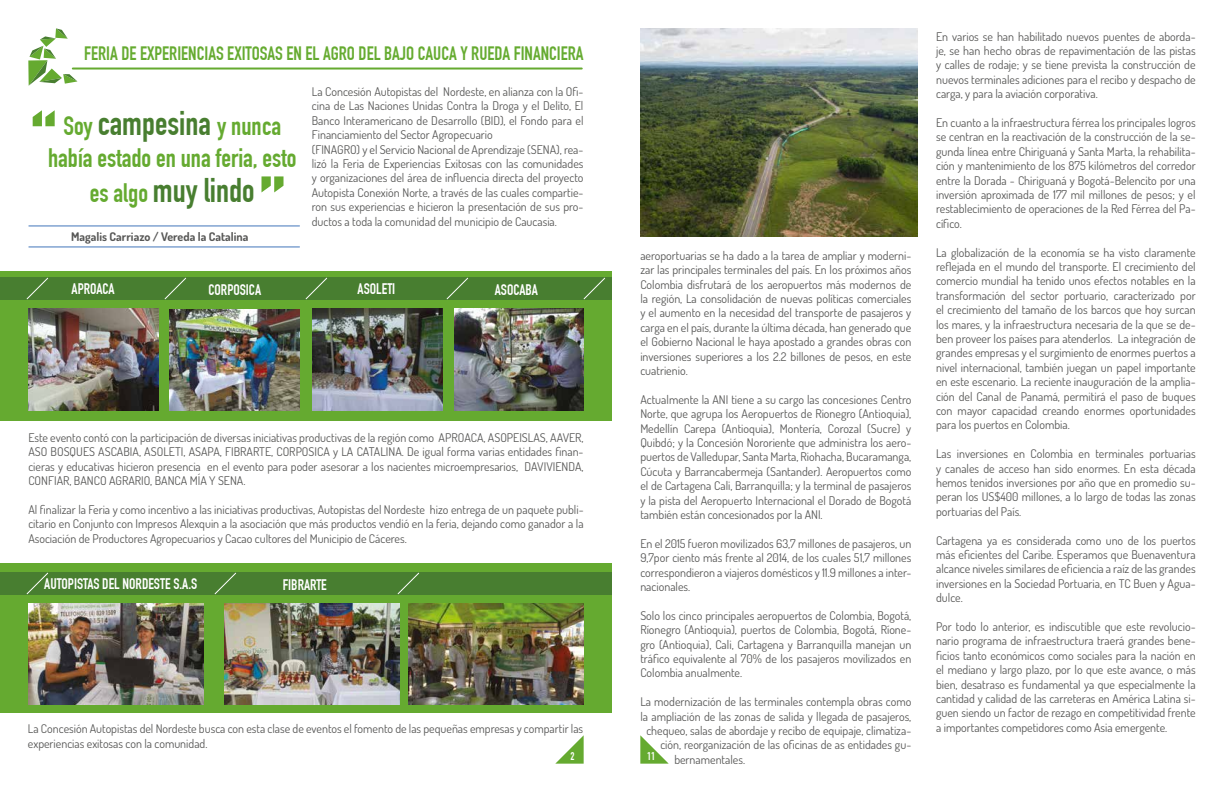
<style>
.page{position:relative;width:1224px;height:792px;background:#fff}
.page>*{position:absolute;margin:0;border:0;box-sizing:border-box;transform-origin:0 0}
.t1{font:700 33.5px "DIN Condensed";color:#487e30}
.t2{font:700 26.1px/31.4px "DIN Condensed";color:#65aa30;text-align:center}
.t3{font:700 19px "DIN Condensed";color:#65ab30}
.t4{font:700 15px "DIN Condensed";color:#fff}
.t5{font:12px/14.4px "Dosis";color:#575756;text-align:justify}
.t6{font:700 12px "Dosis";color:#575756}
.t7{font:700 11px "DIN Condensed";color:#fff}
.s1{font-size:33.5px;color:#487e30}
.s2{font-size:26.1px;color:#65aa30}
</style>
<div class="page">
<svg style="left:555px;top:735px;width:29px;height:29px"></svg>
<svg style="left:640px;top:735px;width:29px;height:29px"></svg>
<svg style="left:28px;top:28px;width:49px;height:58px"></svg>
<hr style="left:73px;top:68px;width:509px;height:2px;background:#65aa30">
<div style="left:0;top:271px;width:612px;height:149px;background:#65aa30"></div>
<div style="left:0;top:564px;width:612px;height:149px;background:#65aa30"></div>
<div style="left:0;top:278px;width:612px;height:22px;background:#487e30"></div>
<svg style="left:26px;top:277px;width:580px;height:23px"></svg>
<hr style="left:29px;top:246px;width:271px;height:1px;background:#4175ba">
<hr style="left:29px;top:225px;width:271px;height:1px;background:#4175ba">
<div style="left:0;top:572px;width:612px;height:23px;background:#487e30"></div>
<svg style="left:26px;top:572px;width:393px;height:23px"></svg>
<svg style="left:33px;top:110px;width:22px;height:16px"></svg>
<svg style="left:262px;top:176px;width:22px;height:16px"></svg>
<img style="left:28px;top:309px;width:130px;height:101px">
<img style="left:170px;top:309px;width:130px;height:101px">
<img style="left:312px;top:309px;width:130px;height:101px">
<img style="left:454px;top:309px;width:130px;height:101px">
<img style="left:28px;top:603px;width:175px;height:102px">
<img style="left:224px;top:603px;width:175px;height:102px">
<img style="left:409px;top:603px;width:174px;height:102px">
<img style="left:640px;top:29px;width:278px;height:207px">
<h3 class="t3" style="left:84px;top:42px;width:501px">FERIA DE EXPERIENCIAS EXITOSAS EN EL AGRO DEL BAJO CAUCA Y RUEDA FINANCIERA</h3>
<p class="t5" style="left:312px;top:84px;width:273px;text-align:left">La Concesión Autopistas del Nordeste, en alianza con la Ofi&shy;cina de Las Naciones Unidas Contra la Droga y el Delito, El Banco Interamericano de Desarrollo (BID), el Fondo para el Financiamiento del Sector Agropecuario<br>(FINAGRO) y el Servicio Nacional de Aprendizaje (SENA), rea&shy;lizó la Feria de Experiencias Exitosas con las comunidades y organizaciones del área de influencia directa del proyecto Autopista Conexión Norte, a través de las cuales compartie&shy;ron sus experiencias e hicieron la presentación de sus pro&shy;ductos a toda la comunidad del municipio de Caucasia.</p>
<h2 class="t2" style="left:48px;top:111px;width:250px">Soy <span class="s1">campesina</span> y nunca había estado en una feria, esto</h2>
<h1 class="t1" style="left:90px;top:171px;width:166px"><span class="s2">es algo</span> muy lindo</h1>
<p class="t6" style="left:71px;top:229px;width:179px">Magalis Carriazo / Vereda la Catalina</p>
<p class="t5" style="left:640px;top:248px;width:273px">aeroportuarias se ha dado a la tarea de ampliar y moderni&shy;zar las principales terminales del país. En los próximos años Colombia disfrutará de los aeropuertos más modernos de la región, La consolidación de nuevas políticas comerciales y el aumento en la necesidad del transporte de pasajeros y carga en el país, durante la última década, han generado que el Gobierno Nacional le haya apostado a grandes obras con inversiones superiores a los 2.2 billones de pesos, en este cuatrienio.</p>
<p class="t5" style="left:640px;top:392px;width:273px">Actualmente la ANI tiene a su cargo las concesiones Centro Norte, que agrupa los Aeropuertos de Rionegro (Antioquia), Medellín Carepa (Antioquia), Montería, Corozal (Sucre) y Quibdó; y la Concesión Nororiente que administra los aero&shy;puertos de Valledupar, Santa Marta, Riohacha, Bucaramanga, Cúcuta y Barrancabermeja (Santander). Aeropuertos como el de Cartagena Cali, Barranquilla; y la terminal de pasajeros y la pista del Aeropuerto Internacional el Dorado de Bogotá también están concesionados por la ANI.</p>
<p class="t5" style="left:640px;top:536px;width:273px">En el 2015 fueron movilizados 63,7 millones de pasajeros, un 9,7por ciento más frente al 2014, de los cuales 51,7 millones correspondieron a viajeros domésticos y 11.9 millones a inter&shy;nacionales.</p>
<p class="t5" style="left:640px;top:608px;width:273px">Solo los cinco principales aeropuertos de Colombia, Bogotá, Ríonegro (Antioquia), puertos de Colombia, Bogotá, Ríone&shy;gro (Antioquia), Cali, Cartagena y Barranquilla manejan un tráfico equivalente al 70% de los pasajeros movilizados en Colombia anualmente.</p>
<p class="t5" style="left:640px;top:694px;width:273px">La modernización de las terminales contempla obras como</p>
<p class="t5" style="left:640px;top:709px;width:272px">la ampliación de las zonas de salida y llegada de pasajeros,</p>
<p class="t5" style="left:646px;top:723px;width:267px">chequeo, salas de abordaje y recibo de equipaje, climatiza-</p>
<p class="t5" style="left:660px;top:737px;width:252px">ción, reorganización de las oficinas de as entidades gu-</p>
<p class="t5" style="left:674px;top:752px;width:72px">bernamentales.</p>
<p class="t4" style="left:72px;top:280px;width:45px">APROACA</p>
<p class="t4" style="left:208px;top:281px;width:54px">CORPOSICA</p>
<p class="t4" style="left:358px;top:280px;width:39px">ASOLETI</p>
<p class="t4" style="left:495px;top:281px;width:45px">ASOCABA</p>
<p class="t5" style="left:28px;top:430px;width:557px">Este evento contó con la participación de diversas iniciativas productivas de la región como APROACA, ASOPEISLAS, AAVER, ASO BOSQUES ASCABIA, ASOLETI, ASAPA, FIBRARTE, CORPOSICA y LA CATALINA. De igual forma varias entidades finan&shy;cieras y educativas hicieron presencia en el evento para poder asesorar a los nacientes microempresarios, DAVIVIENDA, CONFIAR, BANCO AGRARIO, BANCA MÍA Y SENA.</p>
<p class="t5" style="left:28px;top:502px;width:557px">Al finalizar la Feria y como incentivo a las iniciativas productivas, Autopistas del Nordeste hizo entrega de un paquete publi&shy;citario en Conjunto con Impresos Alexquin a la asociación que más productos vendió en la feria, dejando como ganador a la Asociación de Productores Agropecuarios y Cacao cultores del Municipio de Cáceres.</p>
<p class="t4" style="left:44px;top:575px;width:155px">AUTOPISTAS DEL NORDESTE S.A.S</p>
<p class="t4" style="left:283px;top:576px;width:46px">FIBRARTE</p>
<p class="t5" style="left:28px;top:721px;width:557px">La Concesión Autopistas del Nordeste busca con esta clase de eventos el fomento de las pequeñas empresas y compartir las experiencias exitosas con la comunidad.</p>
<p class="t7" style="left:570px;top:749px;width:6px">2</p>
<p class="t7" style="left:647px;top:749px;width:10px">11</p>
<p class="t5" style="left:936px;top:29px;width:261px">En varios se han habilitado nuevos puentes de aborda&shy;je, se han hecho obras de repavimentación de las pistas y calles de rodaje; y se tiene prevista la construcción de nuevos terminales adiciones para el recibo y despacho de carga, y para la aviación corporativa.</p>
<p class="t5" style="left:936px;top:115px;width:261px">En cuanto a la infraestructura férrea los principales logros se centran en la reactivación de la construcción de la se&shy;gunda línea entre Chiriguaná y Santa Marta, la rehabilita&shy;ción y mantenimiento de los 875 kilómetros del corredor entre la Dorada - Chiriguaná y Bogotá-Belencito por una inversión aproximada de 177 mil millones de pesos; y el restablecimiento de operaciones de la Red Férrea del Pa&shy;cífico.</p>
<p class="t5" style="left:936px;top:245px;width:261px">La globalización de la economía se ha visto claramente reflejada en el mundo del transporte. El crecimiento del comercio mundial ha tenido unos efectos notables en la transformación del sector portuario, caracterizado por el crecimiento del tamaño de los barcos que hoy surcan los mares, y la infraestructura necesaria de la que se de&shy;ben proveer los países para atenderlos. La integración de grandes empresas y el surgimiento de enormes puertos a nivel internacional, también juegan un papel importante en este escenario. La reciente inauguración de la amplia&shy;ción del Canal de Panamá, permitirá el paso de buques con mayor capacidad creando enormes oportunidades para los puertos en Colombia.</p>
<p class="t5" style="left:936px;top:446px;width:261px">Las inversiones en Colombia en terminales portuarias y canales de acceso han sido enormes. En esta década hemos tenidos inversiones por año que en promedio su&shy;peran los US$400 millones, a lo largo de todas las zonas portuarias del País.</p>
<p class="t5" style="left:936px;top:533px;width:261px">Cartagena ya es considerada como uno de los puertos más eficientes del Caribe. Esperamos que Buenaventura alcance niveles similares de eficiencia a raíz de las grandes inversiones en la Sociedad Portuaria, en TC Buen y Agua&shy;dulce.</p>
<p class="t5" style="left:936px;top:619px;width:261px">Por todo lo anterior, es indiscutible que este revolucio&shy;nario programa de infraestructura traerá grandes bene&shy;ficios tanto económicos como sociales para la nación en el mediano y largo plazo, por lo que este avance, o más bien, desatraso es fundamental ya que especialmente la cantidad y calidad de las carreteras en América Latina si&shy;guen siendo un factor de rezago en competitividad frente a importantes competidores como Asia emergente.</p>
</div>
